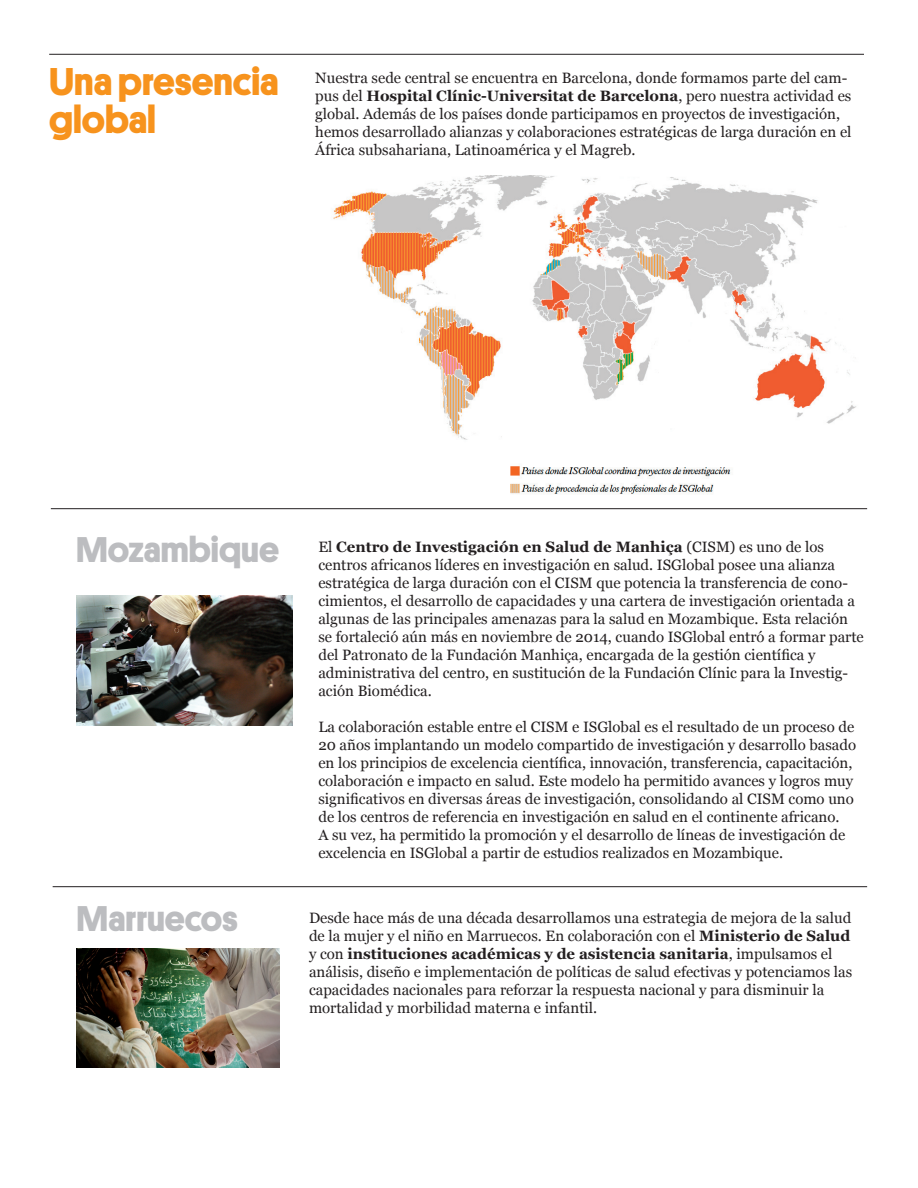
<style>
.page{position:relative;width:918px;height:1188px;background:#fff}
.page>*{position:absolute;margin:0;border:0;box-sizing:border-box;transform-origin:0 0}
.t1{font:700 39px/37.5px "Platform";color:#f7931d}
.t2{font:700 36px "Platform";color:#bcbdc0}
.t3{font:15px/18px "Georgia";color:#231f20}
.s1{font-weight:700}
</style>
<div class="page">
<hr style="left:49px;top:54px;width:815px;height:1px;background:#231f20">
<img style="left:76px;top:596px;width:217px;height:130px">
<hr style="left:51px;top:508px;width:816px;height:1px;background:#231f20">
<img style="left:333px;top:175px;width:523px;height:319px">
<hr style="left:53px;top:886px;width:814px;height:1px;background:#231f20">
<img style="left:77px;top:948px;width:202px;height:119px">
<h1 class="t1" style="left:49px;top:61px;width:231px">Una presencia global</h1>
<p class="t3" style="left:315px;top:69px;width:538px">Nuestra sede central se encuentra en Barcelona, donde formamos parte del cam&shy;pus del <span class="s1">Hospital Clínic-Universitat de Barcelona</span>, pero nuestra actividad es global. Además de los países donde participamos en proyectos de investigación, hemos desarrollado alianzas y colaboraciones estratégicas de larga duración en el África subsahariana, Latinoamérica y el Magreb.</p>
<h2 class="t2" style="left:76px;top:523px;width:204px">Mozambique</h2>
<h2 class="t2" style="left:77px;top:892px;width:163px">Marruecos</h2>
<p class="t3" style="left:318px;top:538px;width:547px">El <span class="s1">Centro de Investigación en Salud de Manhiça</span> (CISM) es uno de los centros africanos líderes en investigación en salud. ISGlobal posee una alianza estratégica de larga duración con el CISM que potencia la transferencia de cono&shy;cimientos, el desarrollo de capacidades y una cartera de investigación orientada a algunas de las principales amenazas para la salud en Mozambique. Esta relación se fortaleció aún más en noviembre de 2014, cuando ISGlobal entró a formar parte del Patronato de la Fundación Manhiça, encargada de la gestión científica y administrativa del centro, en sustitución de la Fundación Clínic para la Investig&shy;ación Biomédica.</p>
<p class="t3" style="left:318px;top:718px;width:539px">La colaboración estable entre el CISM e ISGlobal es el resultado de un proceso de 20 años implantando un modelo compartido de investigación y desarrollo basado en los principios de excelencia científica, innovación, transferencia, capacitación, colaboración e impacto en salud. Este modelo ha permitido avances y logros muy significativos en diversas áreas de investigación, consolidando al CISM como uno de los centros de referencia en investigación en salud en el continente africano.<br>A su vez, ha permitido la promoción y el desarrollo de líneas de investigación de excelencia en ISGlobal a partir de estudios realizados en Mozambique.</p>
<p class="t3" style="left:309px;top:909px;width:545px">Desde hace más de una década desarrollamos una estrategia de mejora de la salud de la mujer y el niño en Marruecos. En colaboración con el <span class="s1">Ministerio de Salud </span>y con <span class="s1">instituciones académicas y de asistencia sanitaria</span>, impulsamos el análisis, diseño e implementación de políticas de salud efectivas y potenciamos las capacidades nacionales para reforzar la respuesta nacional y para disminuir la mortalidad y morbilidad materna e infantil.</p>
</div>
